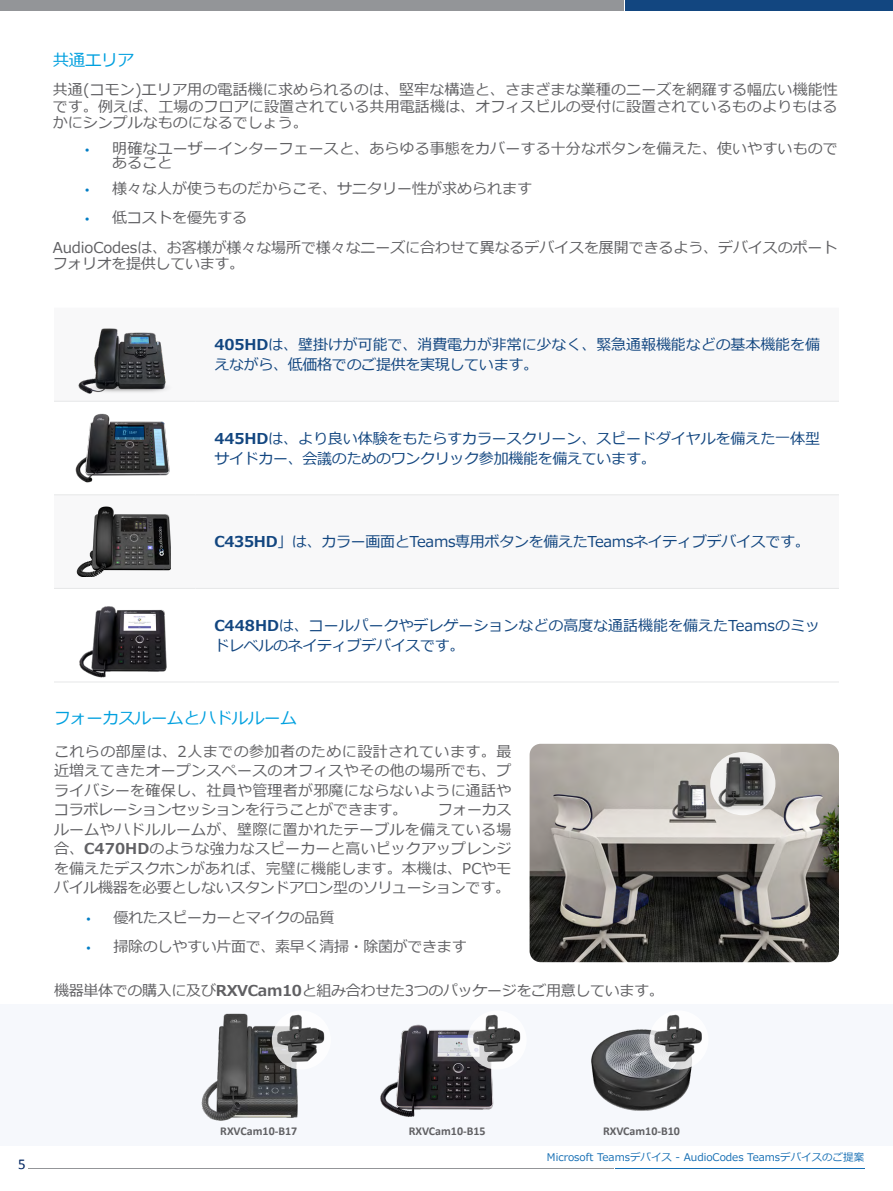
<style>
.page{position:relative;width:893px;height:1191px;background:#fff}
.page>*{position:absolute;margin:0;border:0;box-sizing:border-box;transform-origin:0 0}
.t1{font:16.5px "Meiryo";letter-spacing:-.02em;color:#00a0df}
.t2{font:15px/19.5px "Meiryo";letter-spacing:-.005em;color:#606063;text-align:justify}
.t3{font:15px/19.5px "Meiryo";letter-spacing:-.005em;color:#124680}
.t4{font:15px "Calibri";color:#002561}
.t5{font:700 12px "Calibri";color:#606063}
.t6{font:10.5px "Meiryo";color:#166fb4}
.s1{font-family:"Myriad Pro";color:#007dc5}
.s2{font-weight:700}
</style>
<div class="page">
<hr style="left:29px;top:1167px;width:585px;height:1px;background:#939598">
<hr style="left:29px;top:1168px;width:585px;height:1px;background:#939598">
<hr style="left:615px;top:1167px;width:249px;height:1px;background:#166fb4">
<hr style="left:615px;top:1168px;width:249px;height:1px;background:#166fb4">
<div style="left:0;top:0;width:624px;height:7px;background:#939598"></div>
<div style="left:0;top:4px;width:624px;height:6px;background:#939598"></div>
<div style="left:626px;top:0;width:267px;height:7px;background:#124680"></div>
<div style="left:626px;top:4px;width:267px;height:6px;background:#124680"></div>
<svg style="left:54px;top:400px;width:785px;height:177px"></svg>
<hr style="left:54px;top:401px;width:142px;height:1px;background:#e6e7e8">
<hr style="left:196px;top:401px;width:643px;height:1px;background:#e6e7e8">
<hr style="left:54px;top:494px;width:142px;height:1px;background:#e6e7e8">
<hr style="left:196px;top:494px;width:643px;height:1px;background:#e6e7e8">
<hr style="left:54px;top:588px;width:142px;height:1px;background:#e6e7e8">
<hr style="left:196px;top:588px;width:643px;height:1px;background:#e6e7e8">
<hr style="left:54px;top:681px;width:142px;height:1px;background:#e6e7e8">
<hr style="left:196px;top:681px;width:643px;height:1px;background:#e6e7e8">
<img style="left:530px;top:744px;width:309px;height:218px">
<img style="left:71px;top:503px;width:99px;height:73px">
<img style="left:71px;top:606px;width:104px;height:76px">
<img style="left:78px;top:328px;width:92px;height:66px">
<img style="left:72px;top:413px;width:102px;height:71px">
<div style="left:0;top:1003px;width:893px;height:142px;background:#f3f5fc"></div>
<img style="left:591px;top:1030px;width:101px;height:81px">
<img style="left:201px;top:1013px;width:97px;height:108px">
<img style="left:253px;top:1013px;width:72px;height:53px">
<img style="left:380px;top:1024px;width:114px;height:93px">
<img style="left:449px;top:1014px;width:72px;height:52px">
<img style="left:631px;top:1014px;width:71px;height:52px">
<div style="left:714px;top:752px;width:60px;height:64px;background:#000;opacity:.12"></div>
<img style="left:710px;top:756px;width:67px;height:52px">
<p class="t1" style="left:53px;top:48px;width:83px">共通エリア</p>
<p class="t2" style="left:53px;top:82px;width:787px;line-height:16.5px">共通(コモン)エリア用の電話機に求められるのは、堅牢な構造と、さまざまな業種のニーズを網羅する幅広い機能性です。例えば、工場のフロアに設置されている共用電話機は、オフィスビルの受付に設置されているものよりもはるかにシンプルなものになるでしょう。</p>
<p class="t2" style="left:112px;top:143px;width:727px;line-height:13.5px;text-indent:-27px"><span class="s1">•</span> 明確なユーザーインターフェースと、あらゆる事態をカバーする十分なボタンを備えた、使いやすいものであること</p>
<p class="t2" style="left:85px;top:180px;width:448px"><span class="s1">•</span> 様々な人が使うものだからこそ、サニタリー性が求められます</p>
<p class="t2" style="left:53px;top:204px;width:786px;line-height:29.2px;text-indent:33px"><span class="s1">•</span> 低コストを優先する<br>AudioCodesは、お客様が様々な場所で様々なニーズに合わせて異なるデバイスを展開できるよう、デバイスのポート</p>
<p class="t2" style="left:53px;top:255px;width:193px">フォリオを提供しています。</p>
<p class="t3" style="left:214px;top:336px;width:607px"><span class="s2">405HD</span>は、壁掛けが可能で、消費電力が非常に少なく、緊急通報機能などの基本機能を備えながら、低価格でのご提供を実現しています。</p>
<p class="t3" style="left:214px;top:429px;width:607px"><span class="s2">445HD</span>は、より良い体験をもたらすカラースクリーン、スピードダイヤルを備えた一体型サイドカー、会議のためのワンクリック参加機能を備えています。</p>
<p class="t3" style="left:214px;top:533px;width:597px"><span class="s2">C435HD</span>」は、カラー画面とTeams専用ボタンを備えたTeamsネイティブデバイスです。</p>
<p class="t3" style="left:214px;top:617px;width:607px"><span class="s2">C448HD</span>は、コールパークやデレゲーションなどの高度な通話機能を備えたTeamsのミッドレベルのネイティブデバイスです。</p>
<p class="t1" style="left:54px;top:707px;width:244px">フォーカスルームとハドルルーム</p>
<p class="t2" style="left:54px;top:742px;width:459px">これらの部屋は、2人までの参加者のために設計されています。最近増えてきたオープンスペースのオフィスやその他の場所でも、プライバシーを確保し、社員や管理者が邪魔にならないように通話やコラボレーションセッションを行うことができます。</p>
<p class="t2" style="left:54px;top:801px;width:459px;text-indent:384px">フォーカスルームやハドルルームが、壁際に置かれたテーブルを備えている場合、<span class="s2">C470HD</span>のような強力なスピーカーと高いピックアップレンジを備えたデスクホンがあれば、完璧に機能します。本機は、PCやモバイル機器を必要としないスタンドアロン型のソリューションです。</p>
<p class="t2" style="left:87px;top:908px;width:249px"><span class="s1">•</span> 優れたスピーカーとマイクの品質</p>
<p class="t2" style="left:87px;top:937px;width:382px"><span class="s1">•</span> 掃除のしやすい片面で、素早く清掃・除菌ができます</p>
<p class="t2" style="left:54px;top:981px;width:611px">機器単体での購入に及び<span class="s2">RXVCam10</span>と組み合わせた3つのパッケージをご用意しています。</p>
<p class="t4" style="left:18px;top:1153px;width:9px">5</p>
<p class="t5" style="left:220px;top:1122px;width:79px">RXVCam10-B17</p>
<p class="t5" style="left:409px;top:1122px;width:79px">RXVCam10-B15</p>
<p class="t5" style="left:603px;top:1122px;width:79px">RXVCam10-B10</p>
<p class="t6" style="left:547px;top:1149px;width:319px">Microsoft Teamsデバイス - AudioCodes Teamsデバイスのご提案</p>
</div>
